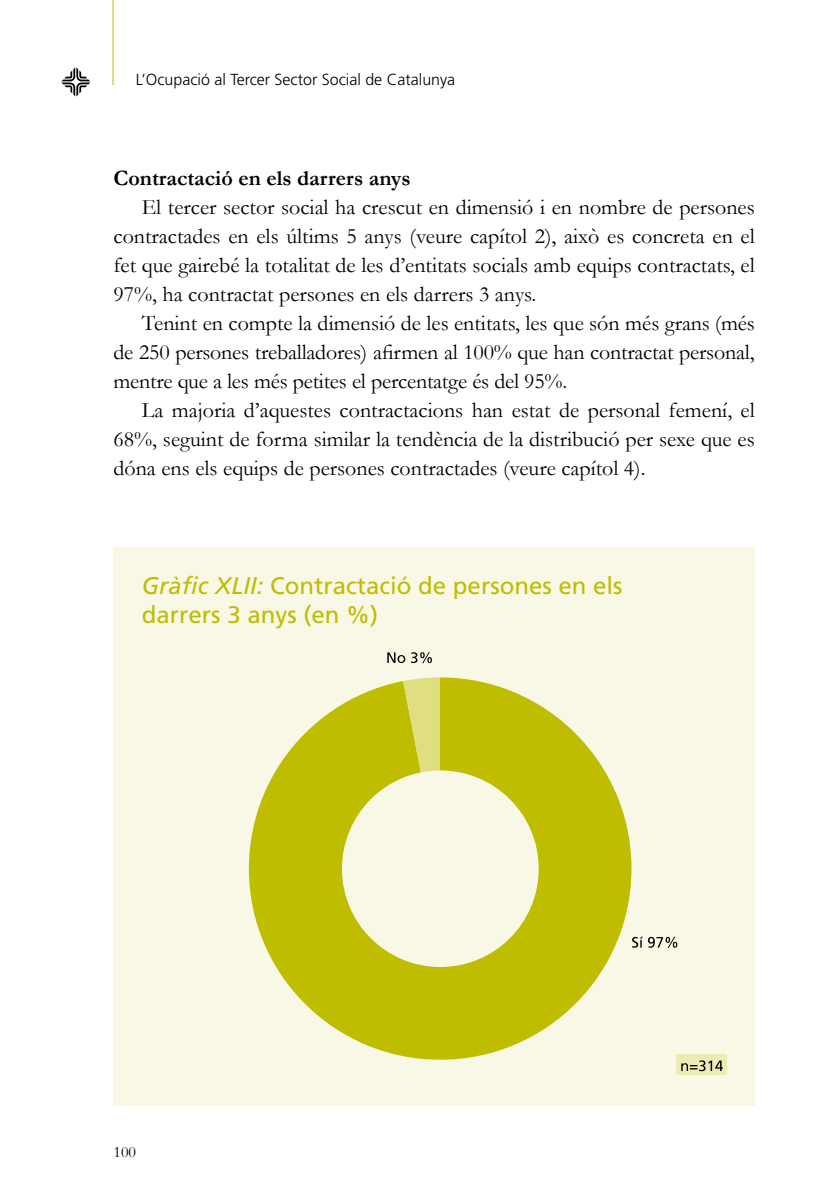
<style>
.page{position:relative;width:840px;height:1191px;background:#fff}
.page>*{position:absolute;margin:0;border:0;box-sizing:border-box;transform-origin:0 0}
.t1{font:24px/28.8px "Frutiger";color:#bfbd00}
.t2{font:22px/29px "Garamond";color:#000;text-align:justify}
.t3{font:700 22px "Garamond";color:#000}
.t4{font:300 16px "Frutiger";color:#000}
.t5{font:16px "Garamond";color:#000}
.s1{font-style:italic}
</style>
<div class="page">
<svg style="left:61px;top:67px;width:29px;height:29px"></svg>
<hr style="left:112px;top:0;width:1px;height:85px;background:#bfbd00">
<div style="left:113px;top:547px;width:641px;height:559px;background:#f9f8e6"></div>
<div style="left:676px;top:1054px;width:50px;height:20px;background:#ecebb3"></div>
<svg style="left:250px;top:678px;width:380px;height:380px;fill:#bfbd00"></svg>
<svg style="left:402px;top:678px;width:37px;height:96px;background:#d6d560"></svg>
<svg style="left:681px;top:1060px;width:41px;height:11px"></svg>
<svg style="left:632px;top:936px;width:45px;height:12px"></svg>
<svg style="left:387px;top:652px;width:44px;height:11px"></svg>
<div style="left:343px;top:771px;width:194px;height:195px;background:#f9f8e6;border-radius:50%"></div>
<p class="t4" style="left:136px;top:70px;width:321px">L’Ocupació al Tercer Sector Social de Catalunya</p>
<p class="t3" style="left:113px;top:164px;width:298px">Contractació en els darrers anys</p>
<p class="t2" style="left:113px;top:192px;width:642px;text-indent:28px">El tercer sector social ha crescut en dimensió i en nombre de persones contractades en els últims 5 anys (veure capítol 2), això es concreta en el fet que gairebé la totalitat de les d’entitats socials amb equips contractats, el 97%, ha contractat persones en els darrers 3 anys.</p>
<p class="t2" style="left:113px;top:308px;width:642px;text-indent:28px">Tenint en compte la dimensió de les entitats, les que són més grans (més de 250 persones treballadores) afirmen al 100% que han contractat personal, mentre que a les més petites el percentatge és del 95%.</p>
<p class="t2" style="left:113px;top:395px;width:642px;text-indent:28px">La majoria d’aquestes contractacions han estat de personal femení, el 68%, seguint de forma similar la tendència de la distribució per sexe que es dóna ens els equips de persones contractades (veure capítol 4).</p>
<p class="t1" style="left:142px;top:571px;width:482px"><span class="s1">Gràfic XLII:</span> Contractació de persones en els darrers 3 anys (en %)</p>
<p class="t5" style="left:113px;top:1141px;width:24px">100</p>
</div>
